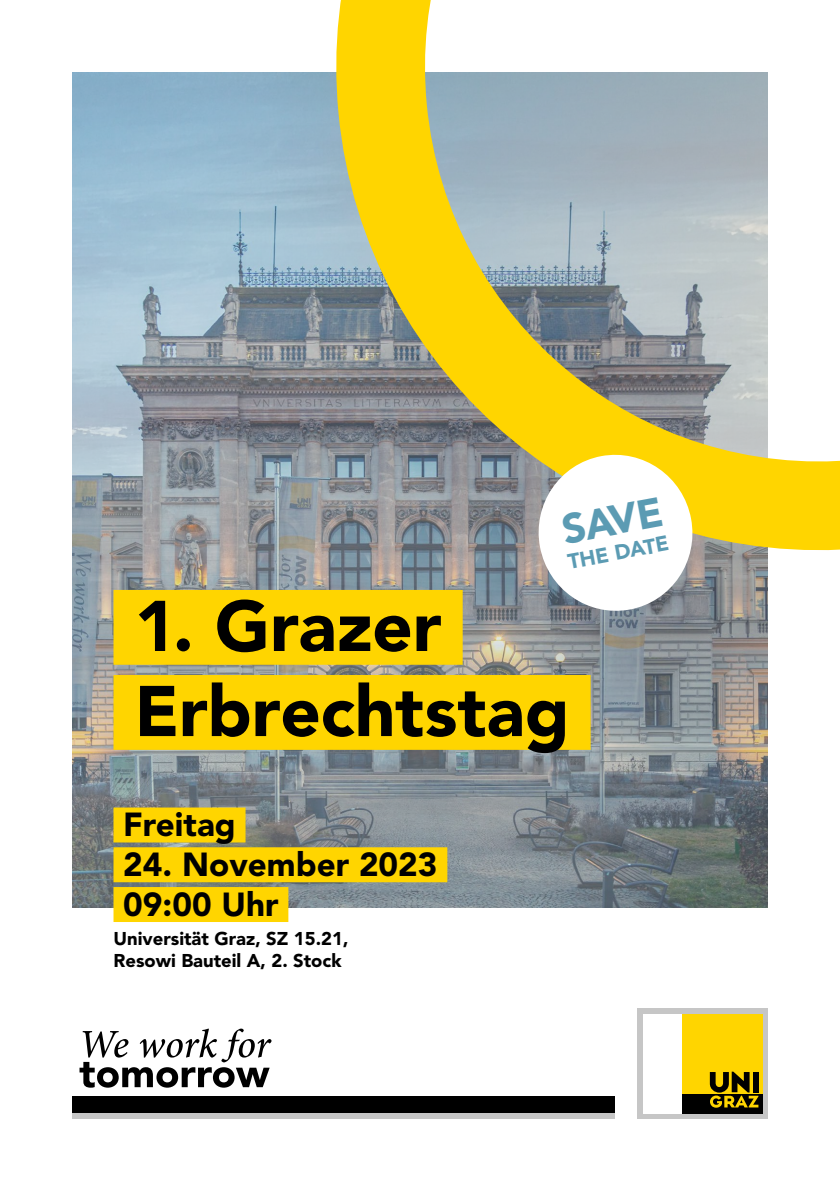
<style>
.page{position:relative;width:840px;height:1191px;background:#fff}
.page>*{position:absolute;margin:0;border:0;box-sizing:border-box;transform-origin:0 0}
.t1{font:900 70.8px/85px "Avenir LT Std";color:#000}
.t2{font:900 41px "Avenir LT Std";color:#5b9bb3}
.t3{font:900 33.2px/39.8px "Avenir LT Std";color:#000}
.t4{font:900 21px "Avenir LT Std";color:#5b9bb3}
.t5{font:900 18.4px/22px "Avenir LT Std";color:#000}
</style>
<div class="page">
<img style="left:72px;top:72px;width:695px;height:835px">
<div style="left:72px;top:1095px;width:542px;height:18px;background:#000"></div>
<div style="left:72px;top:1113px;width:542px;height:6px;background:#c6c6c6"></div>
<div style="left:637px;top:1008px;width:130px;height:111px;background:#c6c6c6"></div>
<div style="left:643px;top:1014px;width:38px;height:99px;background:#fff"></div>
<div style="left:681px;top:1014px;width:80px;height:80px;background:#ffd500"></div>
<div style="left:681px;top:1094px;width:80px;height:19px;background:#000"></div>
<svg style="left:709px;top:1071px;width:49px;height:36px"></svg>
<svg style="left:79px;top:1028px;width:192px;height:59px"></svg>
<div style="left:113px;top:590px;width:349px;height:75px;background:#ffd500"></div>
<div style="left:113px;top:675px;width:477px;height:75px;background:#ffd500"></div>
<div style="left:113px;top:807px;width:132px;height:35px;background:#ffd500"></div>
<div style="left:113px;top:847px;width:334px;height:35px;background:#ffd500"></div>
<div style="left:113px;top:887px;width:175px;height:35px;background:#ffd500"></div>
<svg style="left:313px;top:0;width:526px;height:573px"></svg>
<svg style="left:532px;top:448px;width:166px;height:169px"></svg>
<h2 class="t2" style="left:558px;top:505px;width:103px;rotate:-10deg">SAVE</h2>
<p class="t4" style="left:565px;top:549px;width:104px;rotate:-11deg">THE DATE</p>
<h1 class="t1" style="left:134px;top:583px;width:436px">1. Grazer<br>Erbrechtstag</h1>
<h3 class="t3" style="left:123px;top:804px;width:114px">Freitag</h3>
<h3 class="t3" style="left:123px;top:844px;width:315px">24. November 2023<br>09:00 Uhr</h3>
<p class="t5" style="left:113px;top:927px;width:236px">Universität Graz, SZ 15.21,<br>Resowi Bauteil A, 2. Stock</p>
</div>
